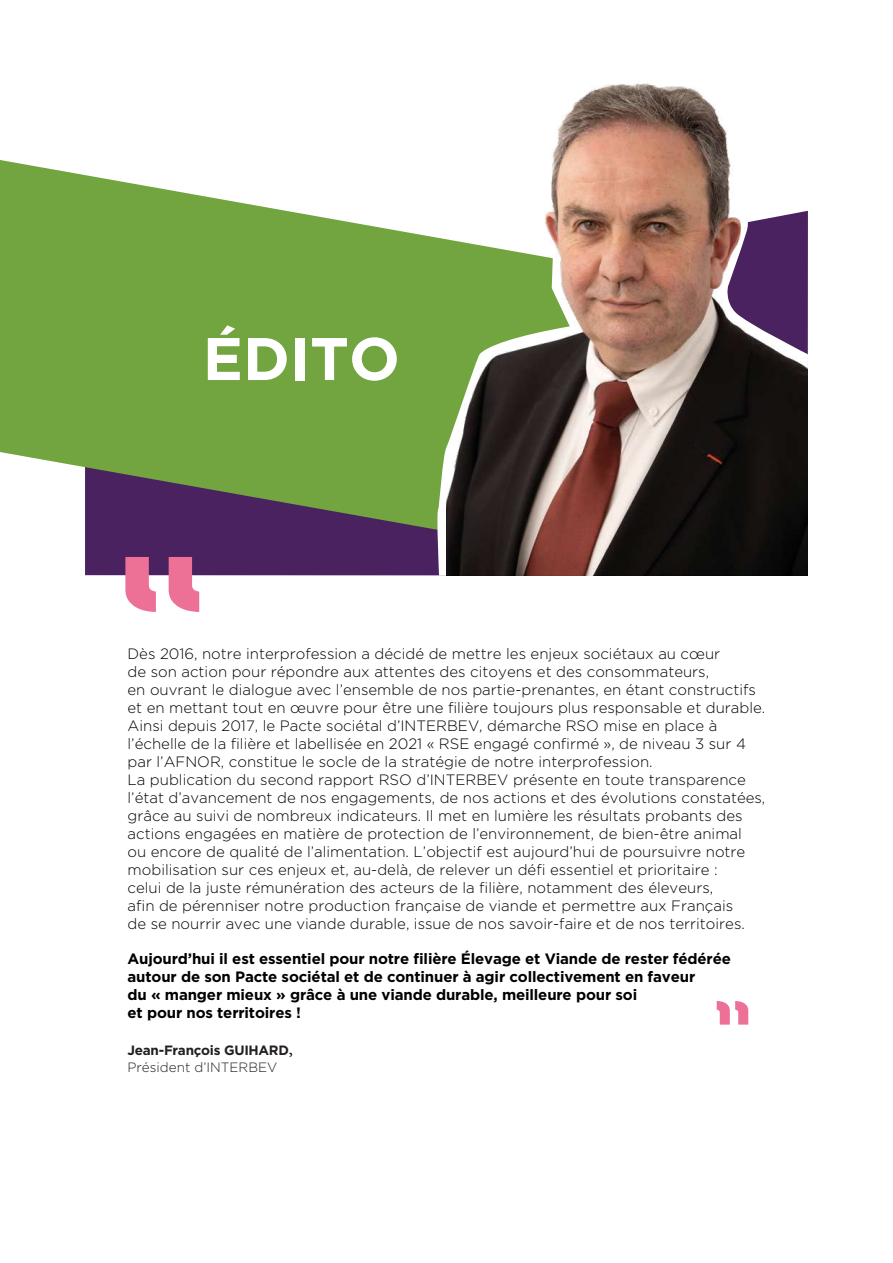
<style>
.page{position:relative;width:893px;height:1263px;background:#fff}
.page>*{position:absolute;margin:0;border:0;box-sizing:border-box;transform-origin:0 0}
.t1{font:600 254.4px "Raleway";color:#ed7096}
.t2{font:600 109.2px "Raleway";color:#ed7096}
.t3{font:700 60px "Gotham";color:#fff}
.t4{font:300 15px/18px "Gotham";color:#000}
.t5{font:700 15px/18px "Gotham";letter-spacing:-.01em;color:#000}
.t6{font:700 13.5px/16.2px "Gotham";letter-spacing:-.02em;color:#231f20}
.s1{font-family:"Minion Pro";font-weight:400;font-size:18px;color:#000}
.s2{font-weight:300}
</style>
<div class="page">
<svg style="left:0;top:160px;width:436px;height:403px;background:#81a160"></svg>
<svg style="left:436px;top:237px;width:10px;height:339px;fill:#72a540"></svg>
<img style="left:446px;top:83px;width:362px;height:493px">
<h3 class="t3" style="left:203px;top:319px;width:199px">ÉDITO</h3>
<h1 class="t1" style="left:113px;top:507px;width:102px">“</h1>
<p class="t4" style="left:128px;top:644px;width:639px">Dès 2016, notre interprofession a décidé de mettre les enjeux sociétaux au cœur<br>de son action pour répondre aux attentes des citoyens et des consommateurs,<br>en ouvrant le dialogue avec l’ensemble de nos partie-prenantes, en étant constructifs et en mettant tout en œuvre pour être une filière toujours plus responsable et durable.<br>Ainsi depuis 2017, le Pacte sociétal d’INTERBEV, démarche RSO mise en place à l’échelle de la filière et labellisée en 2021 « RSE engagé confirmé », de niveau 3 sur 4 par l’AFNOR, constitue le socle de la stratégie de notre interprofession.<br>La publication du second rapport RSO d’INTERBEV présente en toute transparence l’état d’avancement de nos engagements, de nos actions et des évolutions constatées, grâce au suivi de nombreux indicateurs. Il met en lumière les résultats probants des actions engagées en matière de protection de l’environnement, de bien-être animal<br>ou encore de qualité de l’alimentation. L’objectif est aujourd’hui de poursuivre notre mobilisation sur ces enjeux et, au-delà, de relever un défi essentiel et prioritaire :<br>celui de la juste rémunération des acteurs de la filière, notamment des éleveurs,<br>afin de pérenniser notre production française de viande et permettre aux Français<br>de se nourrir avec une viande durable, issue de nos savoir-faire et de nos territoires.</p>
<p class="t5" style="left:128px;top:949px;width:605px">Aujourd’hui il est essentiel pour notre filière Élevage et Viande de rester fédérée autour de son Pacte sociétal et de continuer à agir collectivement en faveur<br>du « manger mieux » grâce à une viande durable, meilleure pour soi<br>et pour nos territoires !</p>
<p class="t6" style="left:128px;top:1042px;width:167px">Jean-François GUIHARD<span class="s1">,<br></span><span class="s2">Président d’INTERBEV</span></p>
<h2 class="t2" style="left:711px;top:979px;width:45px">”</h2>
</div>
